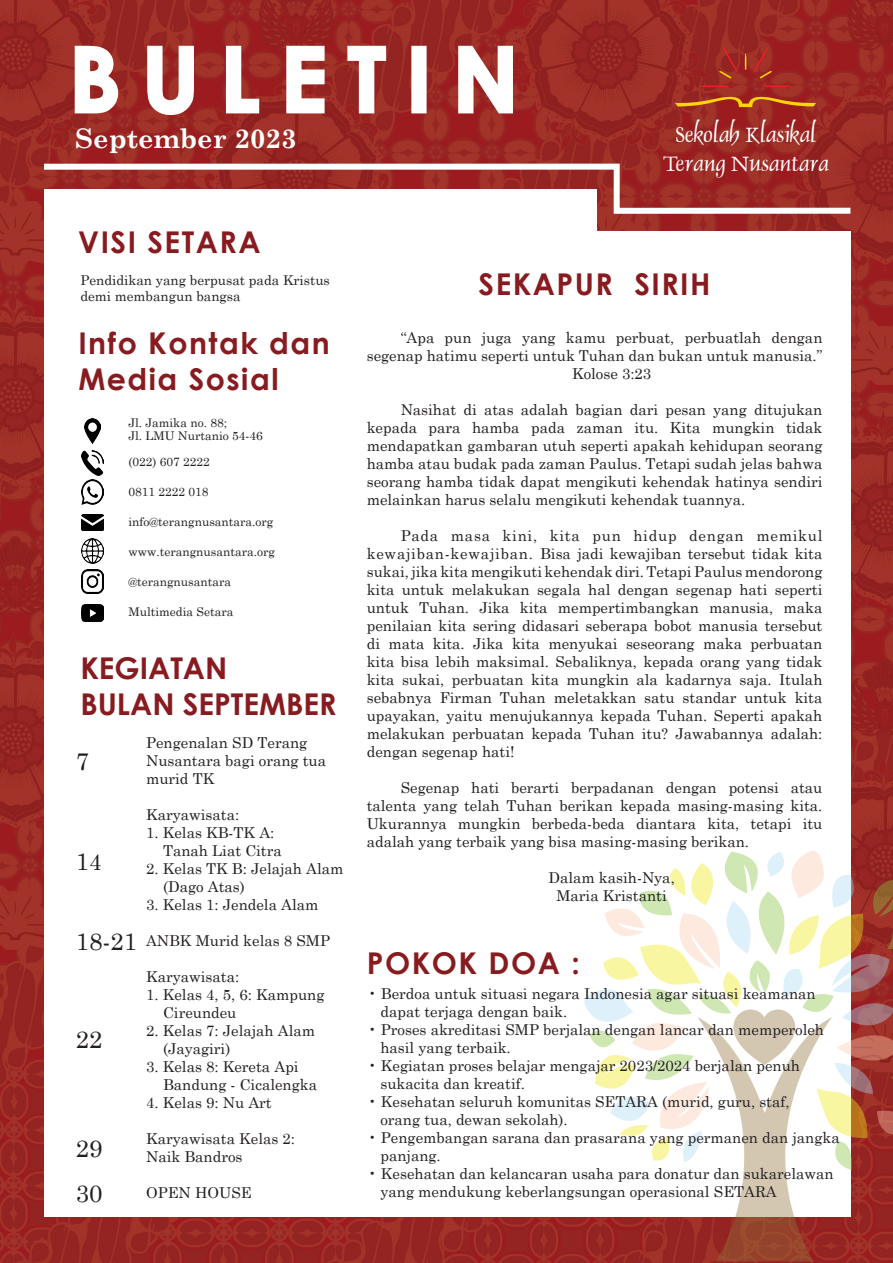
<style>
.page{position:relative;width:893px;height:1263px;background:#fff}
.page>*{position:absolute;margin:0;border:0;box-sizing:border-box;transform-origin:0 0}
.t1{font:700 90px "Century Gothic";letter-spacing:.23em;color:#fff}
.t2{font:700 30px "Century Gothic";letter-spacing:.05em;color:#881b1f}
.t3{font:700 30px "Century Gothic";color:#881b1f}
.t4{font:700 27px "Century Schoolbook";color:#fff}
.t5{font:24px "Dauphin Plain";color:#fff}
.t6{font:24px "Century Schoolbook";color:#231f20}
.t7{font:15px/18px "Century Schoolbook";color:#231f20;text-align:justify}
.t8{font:13.5px/16.2px "Century Schoolbook";color:#231f20}
.t9{font:12px "Century Schoolbook";color:#231f20}
.s1{font-size:22.5px}
</style>
<div class="page">
<img style="left:0;top:0;width:893px;height:1263px">
<div style="left:275px;top:231px;width:575px;height:985px;background:#fff"></div>
<div style="left:44px;top:189px;width:552px;height:1027px;background:#fff"></div>
<svg style="left:584px;top:849px;width:309px;height:412px"></svg>
<svg style="left:73px;top:44px;width:47px;height:71px"></svg>
<svg style="left:146px;top:44px;width:50px;height:73px"></svg>
<svg style="left:224px;top:44px;width:37px;height:71px"></svg>
<svg style="left:285px;top:44px;width:41px;height:71px"></svg>
<svg style="left:346px;top:44px;width:42px;height:71px;background:#ac5350"></svg>
<div style="left:411px;top:46px;width:16px;height:67px;border:3px solid #fff"></div>
<svg style="left:457px;top:44px;width:57px;height:71px"></svg>
<svg style="left:719px;top:46px;width:19px;height:33px"></svg>
<svg style="left:745px;top:53px;width:1px;height:17px"></svg>
<svg style="left:753px;top:46px;width:19px;height:33px"></svg>
<svg style="left:675px;top:85px;width:141px;height:22px;background:#ac411f"></svg>
<img style="left:81px;top:539px;width:23px;height:24px">
<img style="left:81px;top:569px;width:23px;height:25px">
<img style="left:81px;top:604px;width:23px;height:17px">
<img style="left:81px;top:451px;width:23px;height:24px">
<img style="left:81px;top:479px;width:23px;height:25px">
<img style="left:81px;top:514px;width:23px;height:17px">
<img style="left:84px;top:419px;width:16px;height:24px">
<svg style="left:38px;top:161px;width:818px;height:56px"></svg>
<p class="t1" style="left:69px;top:11px;width:452px">BULETIN</p>
<p class="t4" style="left:75px;top:118px;width:223px">September 2023</p>
<p class="t5" style="left:676px;top:120px;width:142px">Sekolah Klasikal</p>
<p class="t5" style="left:663px;top:148px;width:168px">Terang Nusantara</p>
<p class="t2" style="left:78px;top:219px;width:184px">VISI SETARA</p>
<p class="t8" style="left:80px;top:271px;width:251px">Pendidikan yang berpusat pada Kristus demi membangun bangsa</p>
<p class="t2" style="left:78px;top:321px;width:253px">Info Kontak dan</p>
<p class="t2" style="left:78px;top:357px;width:202px">Media Sosial</p>
<p class="t9" style="left:128px;top:412px;width:100px">Jl. Jamika no. 88;</p>
<p class="t9" style="left:128px;top:426px;width:136px">Jl. LMU Nurtanio 54-46</p>
<p class="t9" style="left:128px;top:451px;width:83px">(022) 607 2222</p>
<p class="t9" style="left:128px;top:481px;width:82px">0811 2222 018</p>
<p class="t9" style="left:128px;top:511px;width:147px">info@terangnusantara.org</p>
<p class="t9" style="left:128px;top:541px;width:148px">www.terangnusantara.org</p>
<p class="t9" style="left:128px;top:571px;width:104px">@terangnusantara</p>
<p class="t9" style="left:128px;top:601px;width:107px">Multimedia Setara</p>
<p class="t3" style="left:80px;top:645px;width:149px">KEGIATAN</p>
<p class="t3" style="left:80px;top:681px;width:258px">BULAN SEPTEMBER</p>
<p class="t6" style="left:76px;top:741px;width:15px">7</p>
<p class="t6" style="left:76px;top:841px;width:27px">1<span class="s1">4</span></p>
<p class="t6" style="left:76px;top:921px;width:63px">18-21</p>
<p class="t6" style="left:76px;top:1019px;width:28px">22</p>
<p class="t6" style="left:76px;top:1128px;width:28px">29</p>
<p class="t6" style="left:76px;top:1173px;width:28px">30</p>
<p class="t7" style="left:146px;top:732px;width:182px;text-align:left">Pengenalan SD Terang<br>Nusantara bagi orang tua murid TK</p>
<p class="t7" style="left:146px;top:804px;width:95px">Karyawisata:</p>
<p class="t7" style="left:146px;top:822px;width:130px">1. Kelas KB-TK A:</p>
<p class="t7" style="left:163px;top:840px;width:120px">Tanah Liat Citra</p>
<p class="t7" style="left:146px;top:858px;width:199px">2. Kelas TK B: Jelajah Alam</p>
<p class="t7" style="left:163px;top:876px;width:83px">(Dago Atas)</p>
<p class="t7" style="left:146px;top:894px;width:174px">3. Kelas 1: Jendela Alam</p>
<p class="t7" style="left:146px;top:930px;width:185px">ANBK Murid kelas 8 SMP</p>
<p class="t7" style="left:146px;top:966px;width:95px">Karyawisata:</p>
<p class="t7" style="left:146px;top:984px;width:180px">1. Kelas 4, 5, 6: Kampung</p>
<p class="t7" style="left:163px;top:1002px;width:75px">Cireundeu</p>
<p class="t7" style="left:146px;top:1020px;width:170px">2. Kelas 7: Jelajah Alam</p>
<p class="t7" style="left:163px;top:1038px;width:69px">(Jayagiri)</p>
<p class="t7" style="left:146px;top:1056px;width:154px">3. Kelas 8: Kereta Api</p>
<p class="t7" style="left:163px;top:1074px;width:155px">Bandung - Cicalengka</p>
<p class="t7" style="left:146px;top:1092px;width:127px">4. Kelas 9: Nu Art</p>
<p class="t7" style="left:146px;top:1128px;width:150px">Karyawisata Kelas 2:</p>
<p class="t7" style="left:146px;top:1146px;width:98px">Naik Bandros</p>
<p class="t7" style="left:146px;top:1182px;width:107px">OPEN HOUSE</p>
<p class="t2" style="left:479px;top:262px;width:233px">SEKAPUR SIRIH</p>
<p class="t7" style="left:367px;top:327px;width:457px;text-align:right">“Apa pun juga yang kamu perbuat, perbuatlah dengan segenap hatimu seperti untuk Tuhan dan bukan untuk manusia.”</p>
<p class="t7" style="left:572px;top:363px;width:81px">Kolose 3:23</p>
<p class="t7" style="left:367px;top:399px;width:457px;text-indent:34px">Nasihat di atas adalah bagian dari pesan yang ditujukan kepada para hamba pada zaman itu. Kita mungkin tidak mendapatkan gambaran utuh seperti apakah kehidupan seorang hamba atau budak pada zaman Paulus. Tetapi sudah jelas bahwa seorang hamba tidak dapat mengikuti kehendak hatinya sendiri melainkan harus selalu mengikuti kehendak tuannya.</p>
<p class="t7" style="left:367px;top:525px;width:457px;text-indent:34px">Pada masa kini, kita pun hidup dengan memikul kewajiban-kewajiban. Bisa jadi kewajiban tersebut tidak kita sukai, jika kita mengikuti kehendak diri. Tetapi Paulus mendorong kita untuk melakukan segala hal dengan segenap hati seperti untuk Tuhan. Jika kita mempertimbangkan manusia, maka penilaian kita sering didasari seberapa bobot manusia tersebut di mata kita. Jika kita menyukai seseorang maka perbuatan kita bisa lebih maksimal. Sebaliknya, kepada orang yang tidak kita sukai, perbuatan kita mungkin ala kadarnya saja. Itulah sebabnya Firman Tuhan meletakkan satu standar untuk kita upayakan, yaitu menujukannya kepada Tuhan. Seperti apakah melakukan perbuatan kepada Tuhan itu? Jawabannya adalah: dengan segenap hati!</p>
<p class="t7" style="left:367px;top:777px;width:457px;text-indent:34px">Segenap hati berarti berpadanan dengan potensi atau talenta yang telah Tuhan berikan kepada masing-masing kita.<br>Ukurannya mungkin berbeda-beda diantara kita, tetapi itu adalah yang terbaik yang bisa masing-masing berikan.</p>
<p class="t7" style="left:548px;top:867px;width:128px">Dalam kasih-Nya,</p>
<p class="t7" style="left:556px;top:885px;width:112px">Maria Kristanti</p>
<p class="t2" style="left:367px;top:941px;width:215px">POKOK DOA :</p>
<p class="t7" style="left:368px;top:983px;width:450px">• Berdoa untuk situasi negara Indonesia agar situasi keamanan</p>
<p class="t7" style="left:380px;top:1001px;width:188px">dapat terjaga dengan baik.</p>
<p class="t7" style="left:368px;top:1019px;width:458px">• Proses akreditasi SMP berjalan dengan lancar dan memperoleh</p>
<p class="t7" style="left:380px;top:1037px;width:132px">hasil yang terbaik.</p>
<p class="t7" style="left:368px;top:1055px;width:434px">• Kegiatan proses belajar mengajar 2023/2024 berjalan penuh</p>
<p class="t7" style="left:380px;top:1073px;width:146px">sukacita dan kreatif.</p>
<p class="t7" style="left:368px;top:1091px;width:423px">• Kesehatan seluruh komunitas SETARA (murid, guru, staf,</p>
<p class="t7" style="left:380px;top:1109px;width:189px">orang tua, dewan sekolah).</p>
<p class="t7" style="left:368px;top:1127px;width:473px">• Pengembangan sarana dan prasarana yang permanen dan jangka</p>
<p class="t7" style="left:380px;top:1145px;width:62px">panjang.</p>
<p class="t7" style="left:368px;top:1163px;width:467px">• Kesehatan dan kelancaran usaha para donatur dan sukarelawan</p>
<p class="t7" style="left:380px;top:1181px;width:398px">yang mendukung keberlangsungan operasional SETARA</p>
</div>
